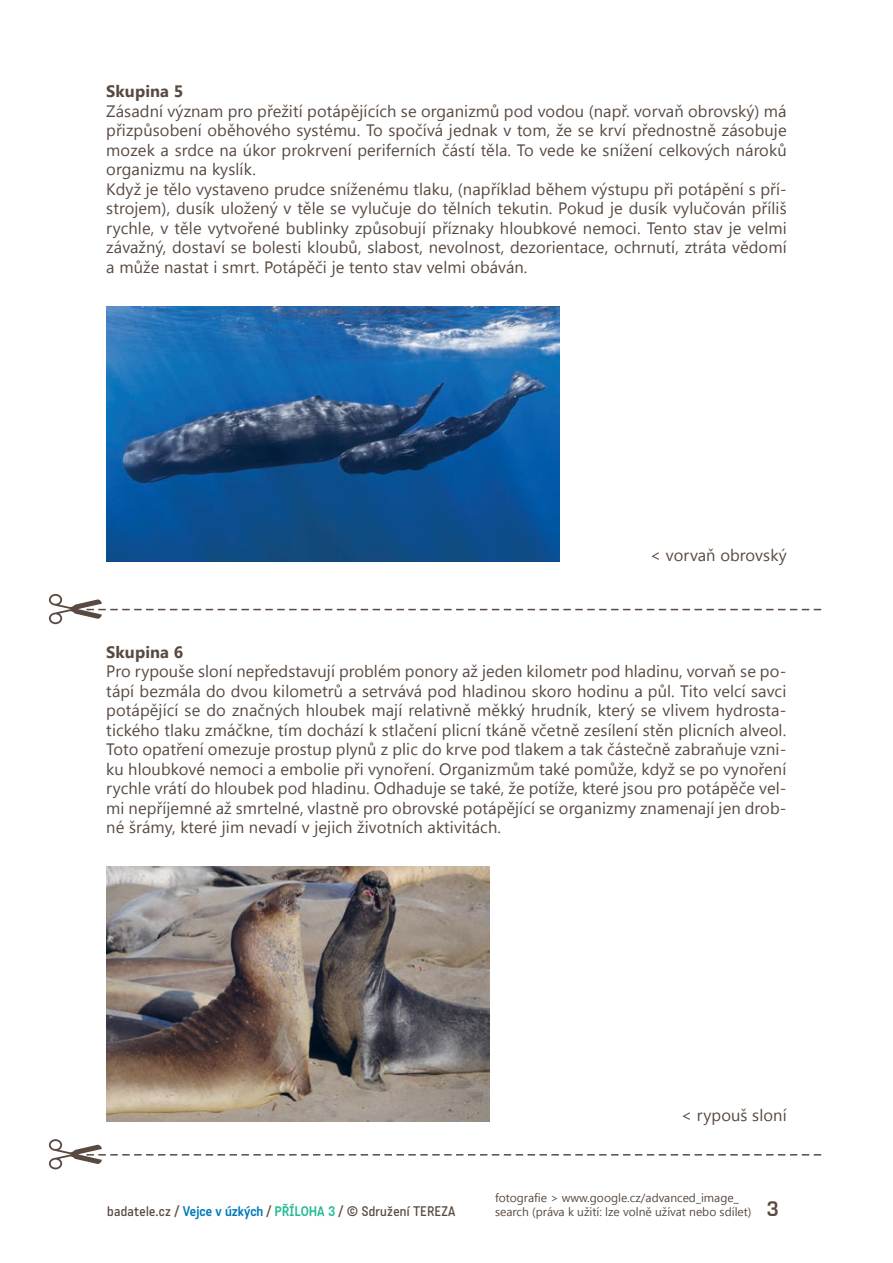
<style>
.page{position:relative;width:893px;height:1263px;background:#fff}
.page>*{position:absolute;margin:0;border:0;box-sizing:border-box;transform-origin:0 0}
.t1{font:21px "Vafle Classic";color:#594a41}
.t2{font:16.5px/19.5px "Segoe UI";letter-spacing:.005em;color:#594a41}
.t3{font:700 16.5px "Segoe UI";letter-spacing:.005em;color:#594a41}
.t4{font:500 13.5px "Katarine Std";letter-spacing:.02em;color:#594a41}
.t5{font:12px/14.4px "Segoe UI";color:#594a41}
.s1{font-weight:700;color:#007aba}
.s2{font-weight:700;color:#2abb98}
</style>
<div class="page">
<img style="left:106px;top:866px;width:383px;height:255px">
<img style="left:106px;top:306px;width:454px;height:255px">
<svg style="left:49px;top:594px;width:772px;height:30px"></svg>
<svg style="left:49px;top:1139px;width:772px;height:30px"></svg>
<p class="t3" style="left:106px;top:79px;width:79px">Skupina 5</p>
<p class="t2" style="left:106px;top:100px;width:682px">Zásadní význam pro přežití potápějících se organizmů pod vodou (např. vorvaň obrovský) má přizpůsobení oběhového systému. To spočívá jednak v tom, že se krví přednostně zásobuje mozek a srdce na úkor prokrvení periferních částí těla. To vede ke snížení celkových nároků organizmu na kyslík.<br>Když je tělo vystaveno prudce sníženému tlaku, (například během výstupu při potápění s pří&shy;strojem), dusík uložený v těle se vylučuje do tělních tekutin. Pokud je dusík vylučován příliš rychle, v těle vytvořené bublinky způsobují příznaky hloubkové nemoci. Tento stav je velmi závažný, dostaví se bolesti kloubů, slabost, nevolnost, dezorientace, ochrnutí, ztráta vědomí a může nastat i smrt. Potápěči je tento stav velmi obáván.</p>
<p class="t2" style="left:650px;top:545px;width:138px">&lt; vorvaň obrovský</p>
<p class="t3" style="left:106px;top:640px;width:79px">Skupina 6</p>
<p class="t2" style="left:106px;top:661px;width:682px;text-align:justify">Pro rypouše sloní nepředstavují problém ponory až jeden kilometr pod hladinu, vorvaň se po&shy;tápí bezmála do dvou kilometrů a setrvává pod hladinou skoro hodinu a půl. Tito velcí savci potápějící se do značných hloubek mají relativně měkký hrudník, který se vlivem hydrosta&shy;tického tlaku zmáčkne, tím dochází k stlačení plicní tkáně včetně zesílení stěn plicních alveol.<br>Toto opatření omezuje prostup plynů z plic do krve pod tlakem a tak částečně zabraňuje vzni&shy;ku hloubkové nemoci a embolie při vynoření. Organizmům také pomůže, když se po vynoření rychle vrátí do hloubek pod hladinu. Odhaduje se také, že potíže, které jsou pro potápěče vel&shy;mi nepříjemné až smrtelné, vlastně pro obrovské potápějící se organizmy znamenají jen drob&shy;né šrámy, které jim nevadí v jejich životních aktivitách.</p>
<p class="t2" style="left:681px;top:1105px;width:107px">&lt; rypouš sloní</p>
<p class="t4" style="left:107px;top:1202px;width:350px">badatele.cz / <span class="s1">Vejce v úzkých</span> / <span class="s2">PŘÍLOHA 3</span> / © Sdružení TEREZA</p>
<p class="t5" style="left:495px;top:1189px;width:258px">fotografie &gt; www.google.cz/advanced_image_ search (práva k užití: lze volně užívat nebo sdílet)</p>
<p class="t1" style="left:767px;top:1196px;width:13px">3</p>
</div>
